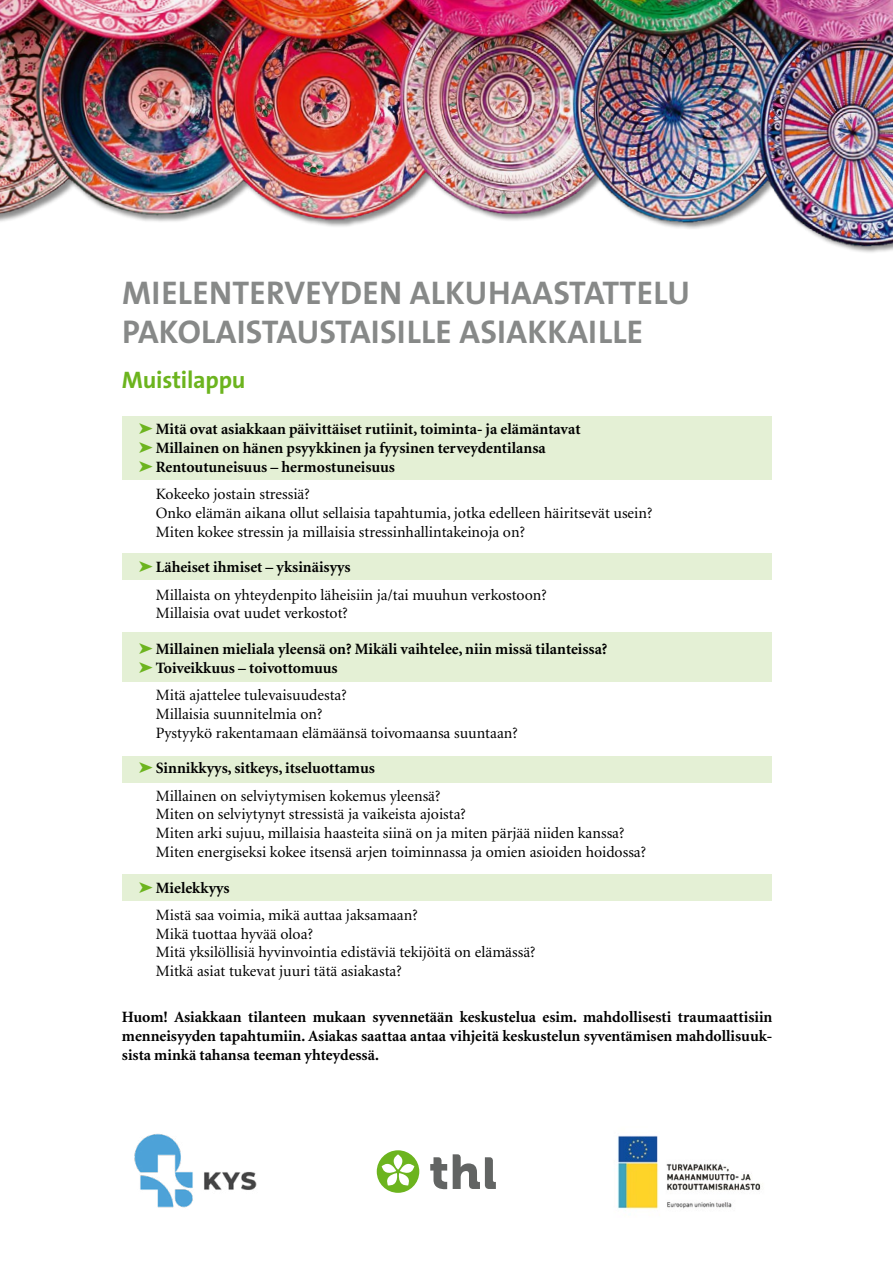
<style>
.page{position:relative;width:893px;height:1263px;background:#fff}
.page>*{position:absolute;margin:0;border:0;box-sizing:border-box;transform-origin:0 0}
.THL_Otsikko{font:700 33px/39px "The Sans Os F";letter-spacing:.01em;color:#878988}
.THL_Väliotsikko1{font:700 24px "The Sans Os F";letter-spacing:-.01em;color:#6cb41e}
.THL_Leipis_-_ei_sise{font:15.75px "Minion";color:#000}
.THL_Leipis_-_ei_sise-2{font:700 15.75px/18.8px "Minion";color:#000;text-align:justify}
.s1{color:#6cb41e}
</style>
<div class="page">
<img style="left:0;top:0;width:893px;height:253px">
<div style="left:122px;top:554px;width:650px;height:26px;background:#e4f0d5"></div>
<div style="left:122px;top:632px;width:650px;height:50px;background:#e4f0d5"></div>
<div style="left:122px;top:756px;width:650px;height:26px;background:#e4f0d5"></div>
<div style="left:122px;top:874px;width:650px;height:26px;background:#e4f0d5"></div>
<div style="left:122px;top:416px;width:650px;height:64px;background:#e4f0d5"></div>
<svg style="left:430px;top:1154px;width:66px;height:35px"></svg>
<div style="left:377px;top:1150px;width:42px;height:43px;background:#6cb41e;border-radius:50%"></div>
<svg style="left:382px;top:1154px;width:32px;height:32px"></svg>
<img style="left:617px;top:1135px;width:144px;height:75px">
<img style="left:134px;top:1133px;width:123px;height:75px">
<h1 class="THL_Otsikko" style="left:122px;top:274px;width:569px">MIELENTERVEYDEN ALKUHAASTATTELU<br>PAKOLAISTAUSTAISILLE ASIAKKAILLE</h1>
<h2 class="THL_Väliotsikko1" style="left:122px;top:365px;width:125px">Muistilappu</h2>
<p class="THL_Leipis_-_ei_sise-2" style="left:139px;top:420px;width:443px"><span class="s1">➤</span> Mitä ovat asiakkaan päivittäiset rutiinit, toiminta- ja elämäntavat</p>
<p class="THL_Leipis_-_ei_sise-2" style="left:139px;top:439px;width:408px"><span class="s1">➤</span> Millainen on hänen psyykkinen ja fyysinen terveydentilansa</p>
<p class="THL_Leipis_-_ei_sise-2" style="left:139px;top:458px;width:258px"><span class="s1">➤</span> Rentoutuneisuus – hermostuneisuus</p>
<p class="THL_Leipis_-_ei_sise" style="left:156px;top:486px;width:155px">Kokeeko jostain stressiä?</p>
<p class="THL_Leipis_-_ei_sise" style="left:156px;top:505px;width:498px">Onko elämän aikana ollut sellaisia tapahtumia, jotka edelleen häiritsevät usein?</p>
<p class="THL_Leipis_-_ei_sise" style="left:156px;top:524px;width:371px">Miten kokee stressin ja millaisia stressinhallintakeinoja on?</p>
<p class="THL_Leipis_-_ei_sise-2" style="left:139px;top:558px;width:213px"><span class="s1">➤</span> Läheiset ihmiset – yksinäisyys</p>
<p class="THL_Leipis_-_ei_sise" style="left:156px;top:587px;width:392px">Millaista on yhteydenpito läheisiin ja/tai muuhun verkostoon?</p>
<p class="THL_Leipis_-_ei_sise" style="left:156px;top:605px;width:194px">Millaisia ovat uudet verkostot?</p>
<p class="THL_Leipis_-_ei_sise-2" style="left:139px;top:640px;width:470px"><span class="s1">➤</span> Millainen mieliala yleensä on? Mikäli vaihtelee, niin missä tilanteissa?</p>
<p class="THL_Leipis_-_ei_sise-2" style="left:139px;top:659px;width:200px"><span class="s1">➤</span> Toiveikkuus – toivottomuus</p>
<p class="THL_Leipis_-_ei_sise" style="left:156px;top:687px;width:192px">Mitä ajattelee tulevaisuudesta?</p>
<p class="THL_Leipis_-_ei_sise" style="left:156px;top:706px;width:168px">Millaisia suunnitelmia on?</p>
<p class="THL_Leipis_-_ei_sise" style="left:156px;top:725px;width:363px">Pystyykö rakentamaan elämäänsä toivomaansa suuntaan?</p>
<p class="THL_Leipis_-_ei_sise-2" style="left:139px;top:759px;width:238px"><span class="s1">➤</span> Sinnikkyys, sitkeys, itseluottamus</p>
<p class="THL_Leipis_-_ei_sise" style="left:156px;top:788px;width:286px">Millainen on selviytymisen kokemus yleensä?</p>
<p class="THL_Leipis_-_ei_sise" style="left:156px;top:807px;width:312px">Miten on selviytynyt stressistä ja vaikeista ajoista?</p>
<p class="THL_Leipis_-_ei_sise" style="left:156px;top:825px;width:470px">Miten arki sujuu, millaisia haasteita siinä on ja miten pärjää niiden kanssa?</p>
<p class="THL_Leipis_-_ei_sise" style="left:156px;top:844px;width:492px">Miten energiseksi kokee itsensä arjen toiminnassa ja omien asioiden hoidossa?</p>
<p class="THL_Leipis_-_ei_sise-2" style="left:139px;top:879px;width:92px"><span class="s1">➤</span> Mielekkyys</p>
<p class="THL_Leipis_-_ei_sise" style="left:156px;top:907px;width:263px">Mistä saa voimia, mikä auttaa jaksamaan?</p>
<p class="THL_Leipis_-_ei_sise" style="left:156px;top:926px;width:159px">Mikä tuottaa hyvää oloa?</p>
<p class="THL_Leipis_-_ei_sise" style="left:156px;top:945px;width:381px">Mitä yksilöllisiä hyvinvointia edistäviä tekijöitä on elämässä?</p>
<p class="THL_Leipis_-_ei_sise" style="left:156px;top:963px;width:247px">Mitkä asiat tukevat juuri tätä asiakasta?</p>
<p class="THL_Leipis_-_ei_sise-2" style="left:122px;top:1008px;width:652px">Huom! Asiakkaan tilanteen mukaan syvennetään keskustelua esim. mahdollisesti traumaattisiin menneisyyden tapahtumiin. Asiakas saattaa antaa vihjeitä keskustelun syventämisen mahdollisuuk&shy;sista minkä tahansa teeman yhteydessä.</p>
</div>
